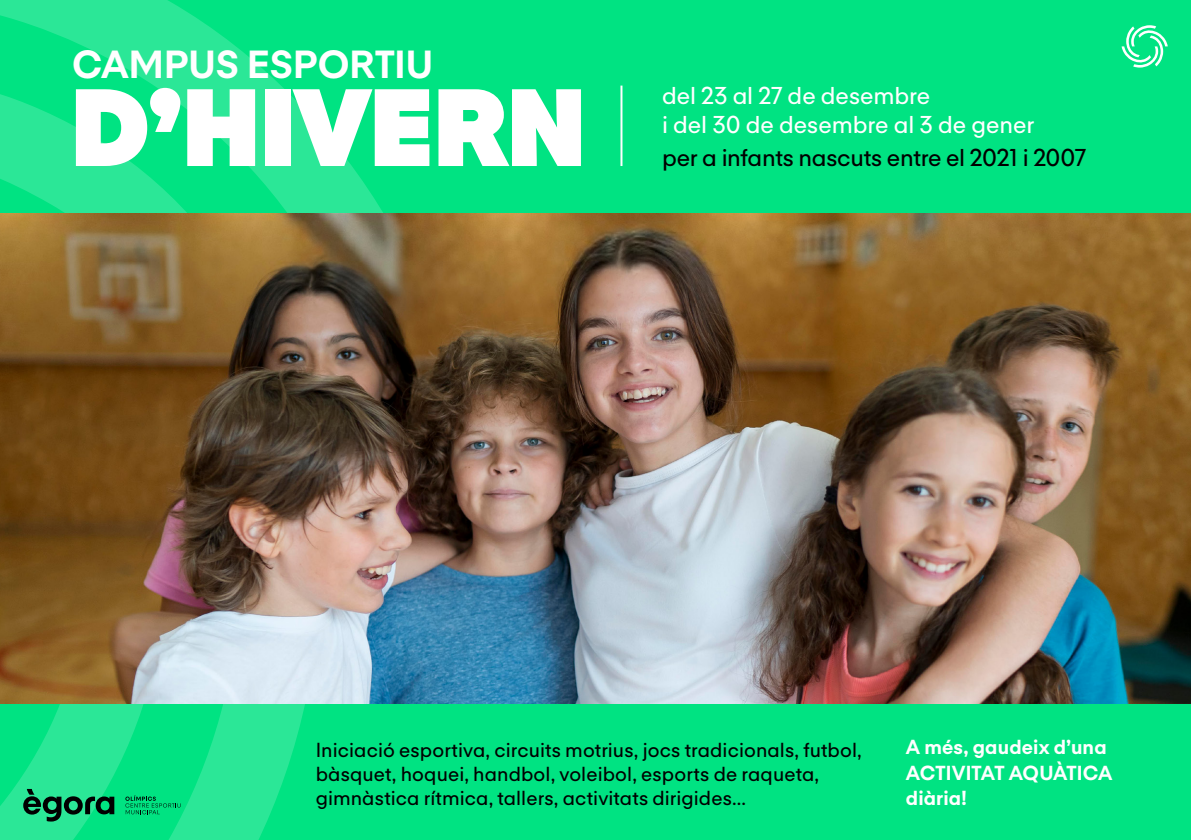
<style>
.page{position:relative;width:1191px;height:840px;background:#fff}
.page>*{position:absolute;margin:0;border:0;box-sizing:border-box;transform-origin:0 0}
.t1{font:800 108px "egora";letter-spacing:.01em;color:#fff}
.t2{font:700 38.6px "egora";color:#fff}
.t3{font:500 24px/28.8px "egora";letter-spacing:-.005em;color:#fff}
.t4{font:500 24px "egora";letter-spacing:-.015em;color:#000}
.t5{font:500 20px/24px "egora";letter-spacing:.005em;color:#000}
.t6{font:700 20px/25.4px "egora";letter-spacing:.005em;color:#fff}
</style>
<div class="page">
<div style="left:0;top:0;width:1191px;height:839px;background:#00e382"></div>
<svg style="left:0;top:703px;width:319px;height:136px;fill:#2be797"></svg>
<svg style="left:0;top:0;width:461px;height:214px"></svg>
<svg style="left:1121px;top:25px;width:46px;height:43px"></svg>
<hr style="left:620px;top:85px;width:2px;height:81px;background:#fff">
<svg style="left:125px;top:795px;width:56px;height:18px"></svg>
<svg style="left:23px;top:788px;width:91px;height:33px;background:#169660"></svg>
<img style="left:0;top:214px;width:1191px;height:489px">
<h2 class="t2" style="left:72px;top:36px;width:363px">CAMPUS ESPORTIU</h2>
<h1 class="t1" style="left:72px;top:44px;width:514px">D’HIVERN</h1>
<p class="t3" style="left:662px;top:80px;width:374px">del 23 al 27 de desembre<br>i del 30 de desembre al 3 de gener</p>
<p class="t4" style="left:662px;top:140px;width:425px">per a infants nascuts entre el 2021 i 2007</p>
<p class="t5" style="left:316px;top:736px;width:547px">Iniciació esportiva, circuits motrius, jocs tradicionals, futbol, bàsquet, hoquei, handbol, voleibol, esports de raqueta, gimnàstica rítmica, tallers, activitats dirigides...</p>
<p class="t6" style="left:906px;top:733px;width:208px">A més, gaudeix d’una<br>ACTIVITAT AQUÀTICA diària!</p>
</div>
